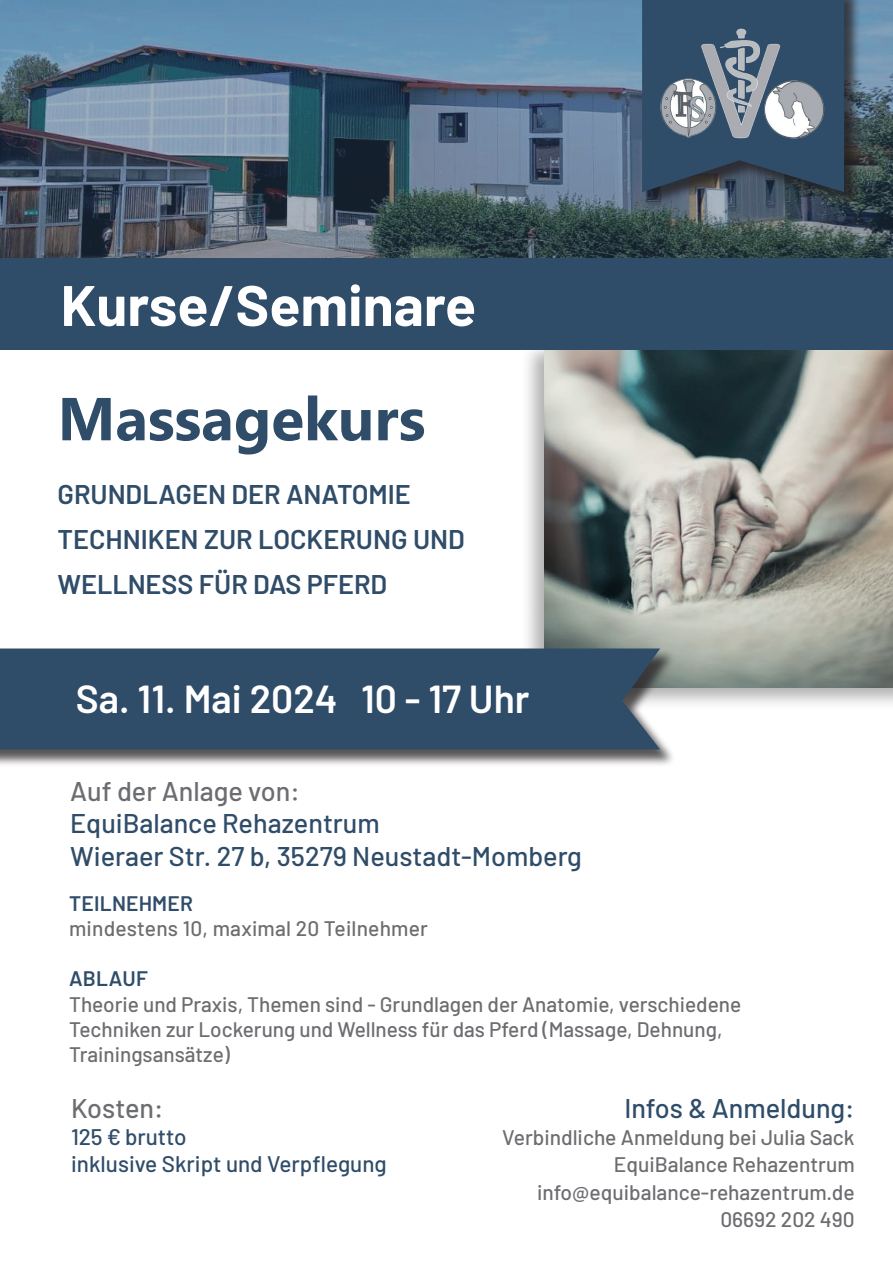
<style>
.page{position:relative;width:893px;height:1263px;background:#fff}
.page>*{position:absolute;margin:0;border:0;box-sizing:border-box;transform-origin:0 0}
.t1{font:700 60.45px "Segoe UI";color:#2f4c69}
.t2{font:700 57px "Barlow";color:#fff}
.t3{font:600 39px "Barlow";color:#fff}
.t4{font:500 27px/32.4px "Barlow";color:#2f4c69}
.t5{font:600 27px/45px "Barlow";color:#2f4c69}
.t6{font:500 27px "Barlow";color:#6c6d70}
.t7{font:500 22.5px/27px "Barlow";color:#2f4c69}
.t8{font:500 21px/27px "Barlow";color:#6c6d70}
.t9{font:600 21px "Barlow";letter-spacing:.01em;color:#2f4c69}
</style>
<div class="page">
<div style="left:520px;top:339px;width:373px;height:371px;background:#231f20;opacity:.35"></div>
<img style="left:544px;top:350px;width:349px;height:337px">
<div style="left:0;top:649px;width:676px;height:118px;background:#231f20;opacity:.75"></div>
<div style="left:0;top:648px;width:660px;height:101px;background:#2f4c69"></div>
<div style="left:0;top:0;width:893px;height:350px;background:#2f4c69"></div>
<img style="left:0;top:0;width:893px;height:258px">
<div style="left:643px;top:0;width:219px;height:209px;background:#231f20;opacity:.75"></div>
<svg style="left:642px;top:0;width:202px;height:192px"></svg>
<img style="left:658px;top:26px;width:169px;height:117px">
<h2 class="t2" style="left:61px;top:263px;width:417px">Kurse/Seminare</h2>
<h1 class="t1" style="left:58px;top:362px;width:369px">Massagekurs</h1>
<p class="t5" style="left:58px;top:470px;width:409px">GRUNDLAGEN DER ANATOMIE<br>TECHNIKEN ZUR LOCKERUNG UND<br>WELLNESS FÜR DAS PFERD</p>
<h3 class="t3" style="left:76px;top:670px;width:455px">SA. 11. MAI 2024 10 - 17 UHR</h3>
<p class="t6" style="left:70px;top:771px;width:231px">Auf der Anlage von:</p>
<p class="t4" style="left:70px;top:805px;width:513px">EquiBalance Rehazentrum<br>Wieraer Str. 27 b, 35279 Neustadt-Momberg</p>
<p class="t9" style="left:69px;top:888px;width:125px">TEILNEHMER</p>
<p class="t8" style="left:69px;top:913px;width:360px">mindestens 10, maximal 20 Teilnehmer</p>
<p class="t9" style="left:69px;top:963px;width:41px">ABLAUF</p>
<p class="t8" style="left:69px;top:990px;width:674px;line-height:25.2px">Theorie und Praxis, Themen sind - Grundlagen der Anatomie, verschiedene<br>Techniken zur Lockerung und Wellness für das Pferd (Massage, Dehnung,<br>Trainingsansätze)</p>
<p class="t6" style="left:71px;top:1089px;width:94px">Kosten:</p>
<p class="t7" style="left:71px;top:1122px;width:317px">125 € brutto<br>inklusive Skript und Verpflegung</p>
<p class="t4" style="left:624px;top:1090px;width:232px">Infos &amp; Anmeldung:</p>
<p class="t8" style="left:502px;top:1123px;width:354px;text-align:right">Verbindliche Anmeldung bei Julia Sack<br>EquiBalance Rehazentrum info@equibalance-rehazentrum.de<br>06692 202 490</p>
</div>
